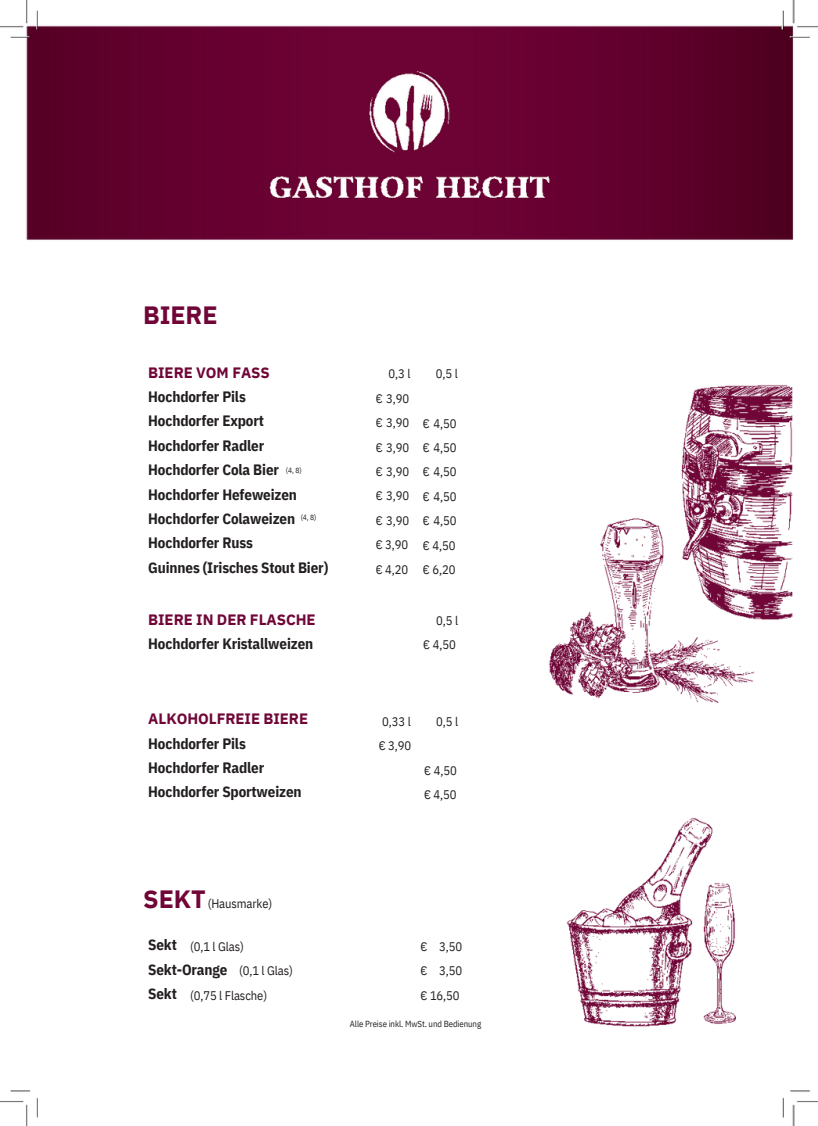
<style>
.page{position:relative;width:818px;height:1126px;background:#fff}
.page>*{position:absolute;margin:0;border:0;box-sizing:border-box;transform-origin:0 0}
.t1{font:700 25px "IBM Plex Sans";letter-spacing:-.005em;color:#700637}
.t2{font:700 15px/24.4px "IBM Plex Sans Cond";letter-spacing:-.01em;color:#231f20}
.t3{font:700 15px "IBM Plex Sans";letter-spacing:-.005em;color:#700637}
.t4{font:12.5px/24.4px "IBM Plex Sans Cond";letter-spacing:-.01em;color:#231f20;text-align:justify}
.t5{font:8.75px "IBM Plex Sans Cond";letter-spacing:-.01em;color:#231f20}
.t6{font:7.5px "IBM Plex Sans Cond";color:#231f20}
</style>
<div class="page">
<img style="left:0;top:0;width:818px;height:1126px">
<h3 class="t1" style="left:143px;top:298px;width:76px">BIERE</h3>
<p class="t3" style="left:148px;top:363px;width:123px">BIERE VOM FASS</p>
<h4 class="t2" style="left:148px;top:384px;width:181px">Hochdorfer Pils<br>Hochdorfer Export<br>Hochdorfer Radler<br>Hochdorfer Cola Bier<br>Hochdorfer Hefeweizen<br>Hochdorfer Colaweizen<br>Hochdorfer Russ<br>Guinnes (Irisches Stout Bier)</h4>
<h4 class="t6" style="left:286px;top:465px;width:17px">(4, 8)</h4>
<h5 class="t6" style="left:301px;top:513px;width:17px">(4, 8)</h5>
<h2 class="t3" style="left:148px;top:609px;width:169px">BIERE IN DER FLASCHE</h2>
<h4 class="t2" style="left:148px;top:631px;width:166px">Hochdorfer Kristallweizen</h4>
<p class="t3" style="left:148px;top:709px;width:161px">ALKOHOLFREIE BIERE</p>
<h4 class="t2" style="left:148px;top:731px;width:155px">Hochdorfer Pils<br>Hochdorfer Radler<br>Hochdorfer Sportweizen</h4>
<h3 class="t4" style="left:388px;top:361px;width:24px">0,3 l</h3>
<h4 class="t4" style="left:376px;top:386px;width:35px">€ 3,90 € 3,90 € 3,90 € 3,90 € 3,90 € 3,90 € 3,90 € 4,20</h4>
<h3 class="t4" style="left:435px;top:361px;width:24px">0,5 l</h3>
<h4 class="t4" style="left:423px;top:411px;width:35px">€ 4,50 € 4,50 € 4,50 € 4,50 € 4,50 € 4,50 € 6,20</h4>
<h4 class="t4" style="left:436px;top:608px;width:24px">0,5 l</h4>
<h4 class="t4" style="left:423px;top:632px;width:34px">€ 4,50</h4>
<h2 class="t4" style="left:382px;top:709px;width:30px">0,33 l</h2>
<h4 class="t4" style="left:379px;top:733px;width:34px">€ 3,90</h4>
<h1 class="t4" style="left:436px;top:709px;width:24px">0,5 l</h1>
<h4 class="t4" style="left:424px;top:758px;width:34px">€ 4,50 € 4,50</h4>
<h2 class="t1" style="left:143px;top:883px;width:64px">SEKT</h2>
<h4 class="t4" style="left:208px;top:891px;width:66px">(Hausmarke)</h4>
<h4 class="t4" style="left:190px;top:934px;width:55px">(0,1 l Glas)</h4>
<h4 class="t4" style="left:239px;top:958px;width:55px">(0,1 l Glas)</h4>
<h4 class="t4" style="left:190px;top:983px;width:78px">(0,75 l Flasche)</h4>
<h3 class="t2" style="left:148px;top:932px;width:81px">Sekt<br>Sekt-Orange<br>Sekt</h3>
<h4 class="t4" style="left:420px;top:934px;width:43px">€ 3,50 € 3,50 € 16,50</h4>
<h1 class="t5" style="left:350px;top:1018px;width:133px">Alle Preise inkl. MwSt. und Bedienung</h1>
</div>
